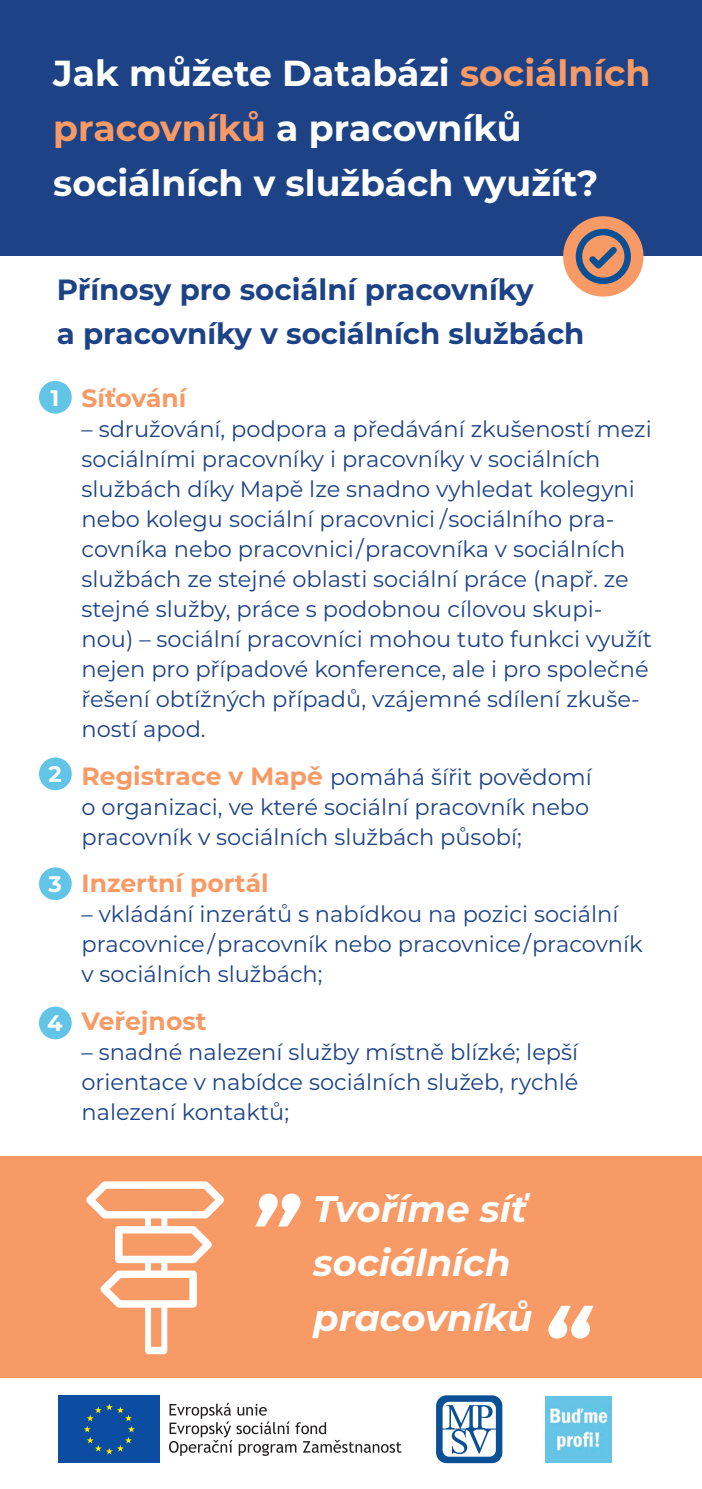
<style>
.page{position:relative;width:702px;height:1489px;background:#fff}
.page>*{position:absolute;margin:0;border:0;box-sizing:border-box;transform-origin:0 0}
.t1{font:italic 700 37px "Montserrat";color:#fff}
.t2{font:700 36.25px/55px "Montserrat";color:#fff}
.t3{font:700 29.25px/43.8px "Montserrat";color:#1d4386}
.t4{font:700 25px "Montserrat";color:#f89a65}
.t5{font:22.5px/30px "Montserrat";color:#1d4386}
.t6{font:700 22.5px "Montserrat";color:#fff}
.s1{color:#f89a65}
.s2{font-weight:700;font-size:25px;color:#f89a65}
</style>
<div class="page">
<div style="left:0;top:1155px;width:702px;height:222px;background:#f89a65"></div>
<svg style="left:436px;top:1395px;width:66px;height:67px"></svg>
<svg style="left:58px;top:1395px;width:102px;height:68px"></svg>
<div style="left:59px;top:1395px;width:101px;height:67px;background:#0d4da1"></div>
<svg style="left:84px;top:1404px;width:51px;height:50px"></svg>
<svg style="left:169px;top:1402px;width:232px;height:53px"></svg>
<div style="left:0;top:0;width:702px;height:255px;background:#1d4386"></div>
<div style="left:563px;top:216px;width:80px;height:80px;background:#f89a65;border-radius:50%"></div>
<svg style="left:575px;top:229px;width:56px;height:55px"></svg>
<div style="left:39px;top:381px;width:33px;height:32px;background:#62c5e8;border-radius:50%"></div>
<div style="left:39px;top:757px;width:33px;height:33px;background:#62c5e8;border-radius:50%"></div>
<div style="left:39px;top:867px;width:33px;height:33px;background:#62c5e8;border-radius:50%"></div>
<div style="left:39px;top:1006px;width:33px;height:33px;background:#62c5e8;border-radius:50%"></div>
<svg style="left:86px;top:1181px;width:138px;height:173px"></svg>
<svg style="left:255px;top:1193px;width:45px;height:33px"></svg>
<svg style="left:548px;top:1305px;width:45px;height:33px"></svg>
<img style="left:546px;top:1396px;width:66px;height:66px">
<p class="t2" style="left:53px;top:44px;width:598px">Jak můžete Databázi <span class="s1">sociálních pracovníků</span> a pracovníků sociálních v službách využít?</p>
<p class="t3" style="left:57px;top:266px;width:529px">Přínosy pro sociální pracovníky<br>a pracovníky v sociálních službách</p>
<p class="t6" style="left:51px;top:381px;width:10px">1</p>
<p class="t6" style="left:48px;top:757px;width:15px">2</p>
<p class="t6" style="left:48px;top:867px;width:15px">3</p>
<p class="t6" style="left:47px;top:1006px;width:17px">4</p>
<p class="t4" style="left:81px;top:380px;width:106px">Síťování</p>
<p class="t5" style="left:81px;top:413px;width:572px">– sdružování, podpora a předávání zkušeností mezi sociálními pracovníky i pracovníky v sociálních službách díky Mapě lze snadno vyhledat kolegyni nebo kolegu sociální pracovnici /sociálního pra&shy;covníka nebo pracovnici/pracovníka v sociálních službách ze stejné oblasti sociální práce (např. ze stejné služby, práce s podobnou cílovou skupi&shy;nou) – sociální pracovníci mohou tuto funkci využít nejen pro případové konference, ale i pro společné řešení obtížných případů, vzájemné sdílení zkuše&shy;ností apod.</p>
<p class="t5" style="left:81px;top:761px;width:512px;text-align:justify"><span class="s2">Registrace v Mapě</span> pomáhá šířit povědomí o organizaci, ve které sociální pracovník nebo pracovník v sociálních službách působí;</p>
<p class="t4" style="left:81px;top:865px;width:189px">Inzertní portál</p>
<p class="t5" style="left:81px;top:898px;width:562px">– vkládání inzerátů s nabídkou na pozici sociální pracovnice/pracovník nebo pracovnice/pracovník v sociálních službách;</p>
<p class="t4" style="left:81px;top:1002px;width:126px">Veřejnost</p>
<p class="t5" style="left:81px;top:1036px;width:498px;text-align:justify">– snadné nalezení služby místně blízké; lepší orientace v nabídce sociálních služeb, rychlé nalezení kontaktů;</p>
<p class="t1" style="left:313px;top:1182px;width:215px">Tvoříme síť</p>
<p class="t1" style="left:313px;top:1236px;width:199px">sociálních</p>
<p class="t1" style="left:313px;top:1290px;width:221px">pracovníků</p>
</div>
